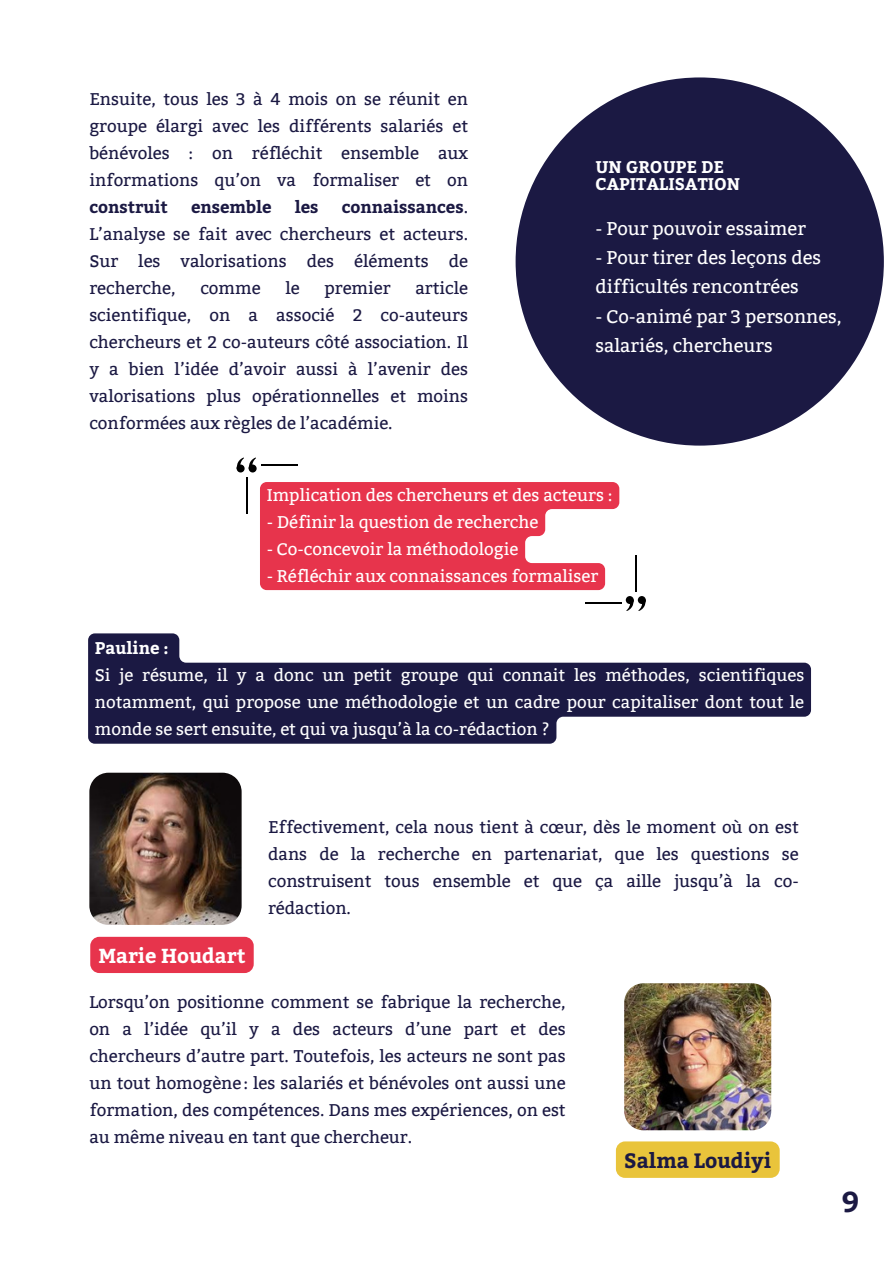
<style>
.page{position:relative;width:894px;height:1264px;background:#fff}
.page>*{position:absolute;margin:0;border:0;box-sizing:border-box;transform-origin:0 0}
.t1{font:700 28.65px "Bitter";color:#1b1943}
.t2{font:700 20.7px "Bitter";color:#1b1943}
.t3{font:700 20.25px "Bitter";color:#fff}
.t4{font:18.45px/29.2px "Bitter";color:#fff}
.t5{font:16.95px/27px "Bitter";color:#1b1943;text-align:justify}
.t6{font:16.95px/27px "Bitter";color:#fff;text-align:justify}
.t7{font:700 16.95px/16.8px "Bitter";color:#fff}
.t8{font:700 16.95px "Bitter";color:#1b1943}
.s1{font-weight:700}
</style>
<div class="page">
<div style="left:515px;top:77px;width:368px;height:368px;background:#1b1943;border-radius:50%"></div>
<svg style="left:88px;top:633px;width:722px;height:110px;fill:#1b1943"></svg>
<img style="left:89px;top:772px;width:152px;height:152px">
<div style="left:90px;top:936px;width:164px;height:37px;background:#e7344c;border-radius:9px"></div>
<svg style="left:260px;top:482px;width:359px;height:108px;background:#ea4d62"></svg>
<svg style="left:236px;top:457px;width:20px;height:14px"></svg>
<hr style="left:245px;top:476px;width:2px;height:37px;background:#000">
<hr style="left:261px;top:464px;width:37px;height:2px;background:#000">
<svg style="left:626px;top:597px;width:20px;height:14px"></svg>
<hr style="left:634px;top:555px;width:2px;height:37px;background:#000">
<hr style="left:584px;top:602px;width:37px;height:2px;background:#000">
<img style="left:624px;top:983px;width:147px;height:147px">
<div style="left:615px;top:1141px;width:164px;height:36px;background:#e9c43b"></div>
<p class="t5" style="left:89px;top:86px;width:380px">Ensuite, tous les 3 à 4 mois on se réunit en groupe élargi avec les différents salariés et bénévoles : on réfléchit ensemble aux informations qu’on va formaliser et on</p>
<p class="t8" style="left:89px;top:195px;width:80px">construit</p>
<p class="t8" style="left:191px;top:195px;width:82px">ensemble</p>
<p class="t8" style="left:295px;top:195px;width:25px">les</p>
<p class="t5" style="left:89px;top:194px;width:380px;text-indent:252px"><span class="s1">connaissances</span>.<br>L’analyse se fait avec chercheurs et acteurs.<br>Sur les valorisations des éléments de recherche,</p>
<p class="t5" style="left:89px;top:275px;width:380px;text-indent:326px">article scientifique, on a associé 2 co-auteurs chercheurs et 2 co-auteurs côté association. Il y a bien l’idée d’avoir aussi à l’avenir des valorisations plus opérationnelles et moins conformées aux règles de l’académie.</p>
<p class="t5" style="left:200px;top:275px;width:62px">comme</p>
<p class="t5" style="left:285px;top:275px;width:16px">le</p>
<p class="t5" style="left:324px;top:275px;width:68px">premier</p>
<p class="t7" style="left:595px;top:158px;width:146px">UN GROUPE DE<br>CAPITALISATION</p>
<p class="t4" style="left:595px;top:214px;width:212px">- Pour pouvoir essaimer</p>
<p class="t4" style="left:595px;top:243px;width:227px">- Pour tirer des leçons des difficultés rencontrées</p>
<p class="t4" style="left:595px;top:302px;width:248px">- Co-animé par 3 personnes, salariés, chercheurs</p>
<p class="t6" style="left:267px;top:482px;width:347px">Implication des chercheurs et des acteurs :</p>
<p class="t6" style="left:267px;top:509px;width:273px">- Définir la question de recherche</p>
<p class="t6" style="left:267px;top:536px;width:253px">- Co-concevoir la méthodologie</p>
<p class="t6" style="left:267px;top:563px;width:333px">- Réfléchir aux connaissances formaliser</p>
<p class="t7" style="left:95px;top:638px;width:75px">Pauline :</p>
<p class="t6" style="left:95px;top:661px;width:710px">Si je résume, il y a donc un petit groupe qui connait les méthodes, scientifiques notamment, qui propose une méthodologie et un cadre pour capitaliser dont tout le monde se sert ensuite, et qui va jusqu’à la co-rédaction ?</p>
<p class="t3" style="left:98px;top:941px;width:149px">Marie Houdart</p>
<p class="t5" style="left:268px;top:813px;width:532px">Effectivement, cela nous tient à cœur, dès le moment où on est dans de la recherche en partenariat, que les questions se construisent tous ensemble et que ça aille jusqu’à la co&shy;rédaction.</p>
<p class="t5" style="left:89px;top:988px;width:477px">Lorsqu’on positionne comment se fabrique la recherche, on a l’idée qu’il y a des acteurs d’une part et des chercheurs d’autre part. Toutefois, les acteurs ne sont pas un tout homogène: les salariés et bénévoles ont aussi une formation, des compétences. Dans mes expériences, on est au même niveau en tant que chercheur.</p>
<p class="t2" style="left:624px;top:1145px;width:149px">Salma Loudiyi</p>
<h1 class="t1" style="left:841px;top:1181px;width:19px">9</h1>
</div>
